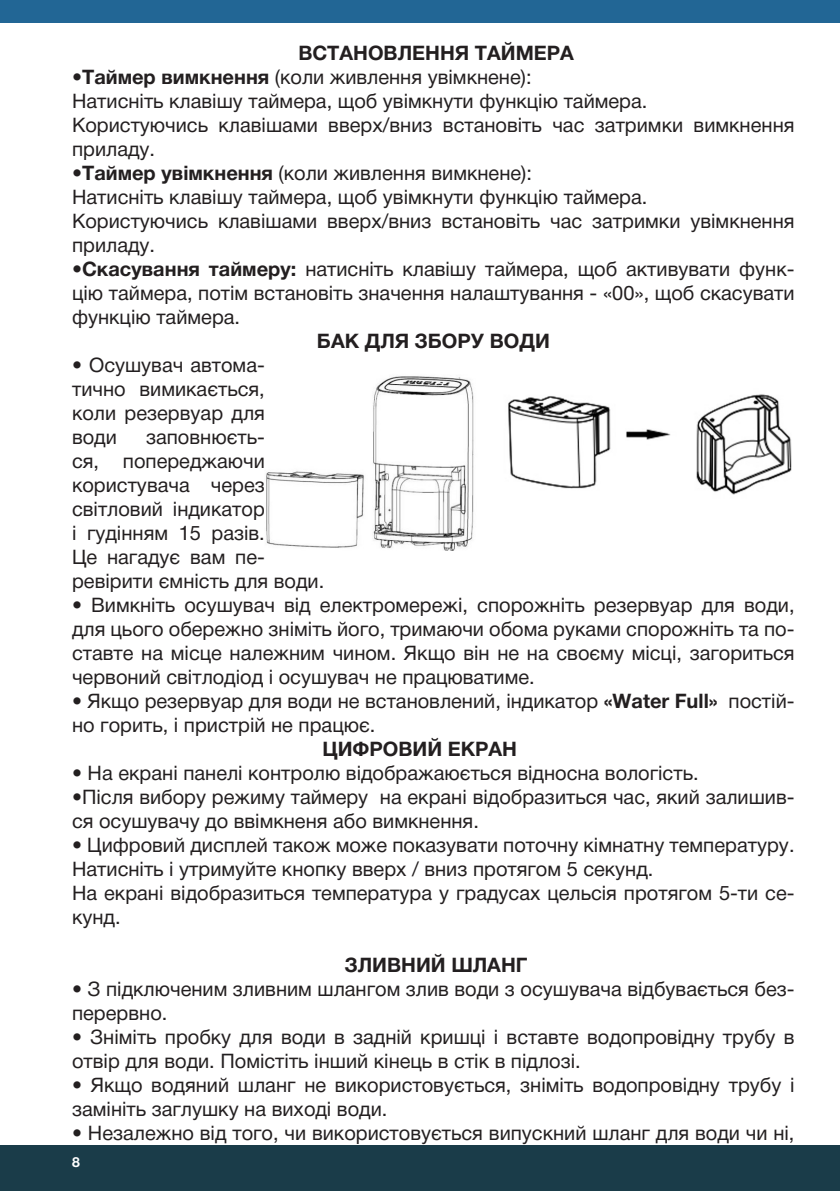
<style>
.page{position:relative;width:840px;height:1191px;background:#fff}
.page>*{position:absolute;margin:0;border:0;box-sizing:border-box;transform-origin:0 0}
.Стиль_абзаца_1{font:20px/24px "Helvetica Neue Cyr";color:#231f20}
.t1{font:700 20px "Helvetica Neue Cyr";color:#231f20}
.t2{font:700 14px "Helvetica Neue Cyr";color:#fff}
.s1{font-weight:700}
</style>
<div class="page">
<img style="left:266px;top:376px;width:526px;height:174px">
<div style="left:0;top:0;width:839px;height:23px;background:#226695"></div>
<div style="left:0;top:1145px;width:839px;height:46px;background:#1a3c49"></div>
<p class="t1" style="left:298px;top:42px;width:277px">ВСТАНОВЛЕННЯ ТАЙМЕРА</p>
<p class="Стиль_абзаца_1" style="left:72px;top:65px;width:461px"><span class="s1">•Таймер вимкнення</span> (коли живлення увімкнене):</p>
<p class="Стиль_абзаца_1" style="left:72px;top:89px;width:576px">Натисніть клавішу таймера, щоб увімкнути функцію таймера.</p>
<p class="Стиль_абзаца_1" style="left:72px;top:113px;width:723px">Користуючись клавішами вверх/вниз встановіть час затримки вимкнення приладу.</p>
<p class="Стиль_абзаца_1" style="left:72px;top:161px;width:461px"><span class="s1">•Таймер увімкнення</span> (коли живлення вимкнене):</p>
<p class="Стиль_абзаца_1" style="left:72px;top:185px;width:576px">Натисніть клавішу таймера, щоб увімкнути функцію таймера.</p>
<p class="Стиль_абзаца_1" style="left:72px;top:209px;width:723px">Користуючись клавішами вверх/вниз встановіть час затримки увімкнення приладу.</p>
<p class="Стиль_абзаца_1" style="left:72px;top:257px;width:723px;text-align:justify"><span class="s1">•Скасування таймеру:</span> натисніть клавішу таймера, щоб активувати функ&shy;цію таймера, потім встановіть значення налаштування - «00», щоб скасувати функцію таймера.</p>
<p class="t1" style="left:317px;top:330px;width:234px">БАК ДЛЯ ЗБОРУ ВОДИ</p>
<p class="Стиль_абзаца_1" style="left:72px;top:353px;width:194px;text-align:justify">• Осушувач автома&shy;тично вимикається, коли резервуар для води</p>
<p class="Стиль_абзаца_1" style="left:72px;top:425px;width:253px;text-indent:74px">заповнюєть-<br>ся, попереджаючи користувача через світловий індикатор<br>і гудінням 15 разів.<br>Це нагадує вам пе&shy;ревірити ємність для води.</p>
<p class="Стиль_абзаца_1" style="left:72px;top:593px;width:723px;text-align:justify">• Вимкніть осушувач від електромережі, спорожніть резервуар для води, для цього обережно зніміть його, тримаючи обома руками спорожніть та по&shy;ставте на місце належним чином. Якщо він не на своєму місці, загориться червоний світлодіод і осушувач не працюватиме.</p>
<p class="Стиль_абзаца_1" style="left:72px;top:689px;width:723px">• Якщо резервуар для води не встановлений, індикатор <span class="s1">«Water Full»</span> постій&shy;но горить, і пристрій не працює.</p>
<p class="t1" style="left:322px;top:738px;width:196px">ЦИФРОВИЙ ЕКРАН</p>
<p class="Стиль_абзаца_1" style="left:72px;top:761px;width:627px">• На екрані панелі контролю відображаюється відносна вологість.</p>
<p class="Стиль_абзаца_1" style="left:72px;top:785px;width:723px">•Після вибору режиму таймеру на екрані відобразиться час, який залишив&shy;ся осушувачу до ввімкненя або вимкнення.</p>
<p class="Стиль_абзаца_1" style="left:72px;top:833px;width:723px">• Цифровий дисплей також може показувати поточну кімнатну температуру.</p>
<p class="Стиль_абзаца_1" style="left:72px;top:857px;width:582px">Натисніть і утримуйте кнопку вверх / вниз протягом 5 секунд.</p>
<p class="Стиль_абзаца_1" style="left:72px;top:881px;width:723px">На екрані відобразиться температура у градусах цельсія протягом 5-ти се&shy;кунд.</p>
<p class="t1" style="left:344px;top:954px;width:184px">ЗЛИВНИЙ ШЛАНГ</p>
<p class="Стиль_абзаца_1" style="left:72px;top:977px;width:723px">• З підключеним зливним шлангом злив води з осушувача відбувається без&shy;перервно.</p>
<p class="Стиль_абзаца_1" style="left:72px;top:1025px;width:723px">• Зніміть пробку для води в задній кришці і вставте водопровідну трубу в отвір для води. Помістіть інший кінець в стік в підлозі.</p>
<p class="Стиль_абзаца_1" style="left:72px;top:1073px;width:723px">• Якщо водяний шланг не використовується, зніміть водопровідну трубу і замініть заглушку на виході води.</p>
<p class="Стиль_абзаца_1" style="left:72px;top:1121px;width:723px">• Незалежно від того, чи використовується випускний шланг для води чи ні,</p>
<p class="t2" style="left:72px;top:1154px;width:9px">8</p>
</div>
